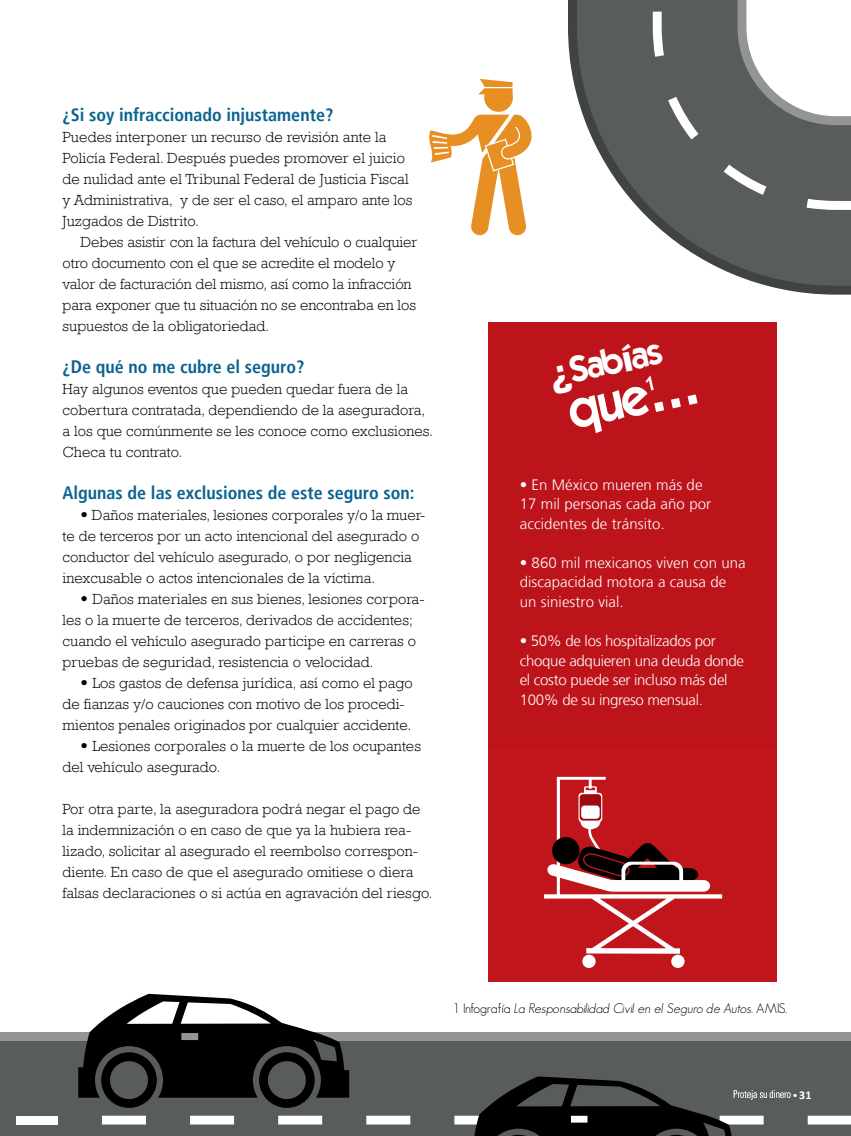
<style>
.page{position:relative;width:851px;height:1136px;background:#fff}
.page>*{position:absolute;margin:0;border:0;box-sizing:border-box;transform-origin:0 0}
.t1{font:51px "Elegance";color:#fff}
.t2{font:36px "Elegance";color:#fff}
.t3{font:700 condensed 18px "Frutiger LT";color:#0b6390}
.t4{font:300 15px/21px "Rockwell";letter-spacing:.005em;color:#000}
.t5{font:300 15px/19.5px "Frutiger LT";letter-spacing:.005em;color:#fff}
.t6{font:300 15px/19.5px "Frutiger LT";letter-spacing:-.02em;color:#fff}
.t7{font:italic 300 13.5px "Geosans";color:#000}
.t8{font:700 12px "Calibri";color:#fff}
.s1{font-family:"Frutiger LT"}
.s2{font-style:normal}
</style>
<div class="page">
<div style="left:0;top:1032px;width:850px;height:88px;background:#929495"></div>
<div style="left:0;top:1041px;width:850px;height:94px;background:#595c5d"></div>
<div style="left:16px;top:1115px;width:22px;height:9px;background:#fff"></div>
<div style="left:36px;top:1115px;width:22px;height:9px;background:#fff"></div>
<svg style="left:102px;top:1115px;width:44px;height:9px"></svg>
<svg style="left:190px;top:1115px;width:44px;height:9px"></svg>
<svg style="left:366px;top:1115px;width:44px;height:9px"></svg>
<svg style="left:278px;top:1115px;width:44px;height:9px"></svg>
<svg style="left:807px;top:1115px;width:43px;height:9px"></svg>
<svg style="left:78px;top:993px;width:271px;height:114px"></svg>
<svg style="left:454px;top:1076px;width:342px;height:59px"></svg>
<svg style="left:568px;top:0;width:282px;height:294px"></svg>
<svg style="left:577px;top:0;width:273px;height:286px;fill:#595c5d"></svg>
<svg style="left:806px;top:199px;width:44px;height:11px"></svg>
<svg style="left:723px;top:164px;width:43px;height:31px"></svg>
<svg style="left:668px;top:97px;width:30px;height:42px"></svg>
<svg style="left:652px;top:12px;width:12px;height:45px"></svg>
<div style="left:488px;top:322px;width:288px;height:659px;background:#bc141a"></div>
<div style="left:488px;top:748px;width:288px;height:233px;background:#c0151b"></div>
<svg style="left:544px;top:776px;width:178px;height:177px"></svg>
<div style="left:582px;top:954px;width:13px;height:13px;background:#fff;border-radius:50%"></div>
<div style="left:671px;top:954px;width:13px;height:13px;background:#fff;border-radius:50%"></div>
<svg style="left:429px;top:79px;width:102px;height:156px"></svg>
<svg style="left:645px;top:375px;width:8px;height:15px"></svg>
<p class="t3" style="left:63px;top:104px;width:272px">¿Si soy infraccionado injustamente?</p>
<p class="t4" style="left:63px;top:126px;width:351px">Puedes interponer un recurso de revisión ante la Policía Federal. Después puedes promover el juicio de nulidad ante el Tribunal Federal de Justicia Fiscal y Administrativa, y de ser el caso, el amparo ante los Juzgados de Distrito.</p>
<p class="t4" style="left:63px;top:231px;width:356px;text-indent:18px">Debes asistir con la factura del vehículo o cualquier otro documento con el que se acredite el modelo y valor de facturación del mismo, así como la infracción para exponer que tu situación no se encontraba en los supuestos de la obligatoriedad.</p>
<p class="t3" style="left:63px;top:356px;width:243px">¿De qué no me cubre el seguro?</p>
<p class="t4" style="left:63px;top:378px;width:372px">Hay algunos eventos que pueden quedar fuera de la cobertura contratada, dependiendo de la aseguradora, a los que comúnmente se les conoce como exclusiones.<br>Checa tu contrato.</p>
<p class="t3" style="left:63px;top:482px;width:353px">Algunas de las exclusiones de este seguro son:</p>
<p class="t4" style="left:63px;top:504px;width:364px;text-indent:18px"><span class="s1">•</span> Daños materiales, lesiones corporales y/o la muer&shy;te de terceros por un acto intencional del asegurado o conductor del vehículo asegurado, o por negligencia inexcusable o actos intencionales de la víctima.</p>
<p class="t4" style="left:63px;top:588px;width:363px;text-indent:18px"><span class="s1">•</span> Daños materiales en sus bienes, lesiones corpora&shy;les o la muerte de terceros, derivados de accidentes; cuando el vehículo asegurado participe en carreras o pruebas de seguridad, resistencia o velocidad.</p>
<p class="t4" style="left:63px;top:672px;width:352px;text-indent:18px"><span class="s1">•</span> Los gastos de defensa jurídica, así como el pago de fianzas y/o cauciones con motivo de los procedi&shy;mientos penales originados por cualquier accidente.</p>
<p class="t4" style="left:63px;top:735px;width:360px;text-indent:18px"><span class="s1">•</span> Lesiones corporales o la muerte de los ocupantes del vehículo asegurado.</p>
<p class="t4" style="left:63px;top:798px;width:371px">Por otra parte, la aseguradora podrá negar el pago de la indemnización o en caso de que ya la hubiera rea&shy;lizado, solicitar al asegurado el reembolso correspon&shy;diente. En caso de que el asegurado omitiese o diera falsas declaraciones o si actúa en agravación del riesgo.</p>
<h2 class="t2" style="left:544px;top:352px;width:116px;rotate:-12deg">¿Sabías</h2>
<h1 class="t1" style="left:562px;top:379px;width:133px;rotate:-12deg">que…</h1>
<p class="t5" style="left:519px;top:475px;width:193px">• En México mueren más de<br>17 mil personas cada año por accidentes de tránsito.</p>
<p class="t5" style="left:519px;top:553px;width:227px">• 860 mil mexicanos viven con una discapacidad motora a causa de un siniestro vial.</p>
<p class="t6" style="left:519px;top:631px;width:226px">• 50% de los hospitalizados por choque adquieren una deuda donde el costo puede ser incluso más del<br>100% de su ingreso mensual.</p>
<p class="t7" style="left:452px;top:1000px;width:336px"><span class="s2">1 Infografía</span> La Responsabilidad Civil en el Seguro de Autos. <span class="s2">AMIS.</span></p>
<p class="t8" style="left:799px;top:1086px;width:14px">31</p>
</div>
